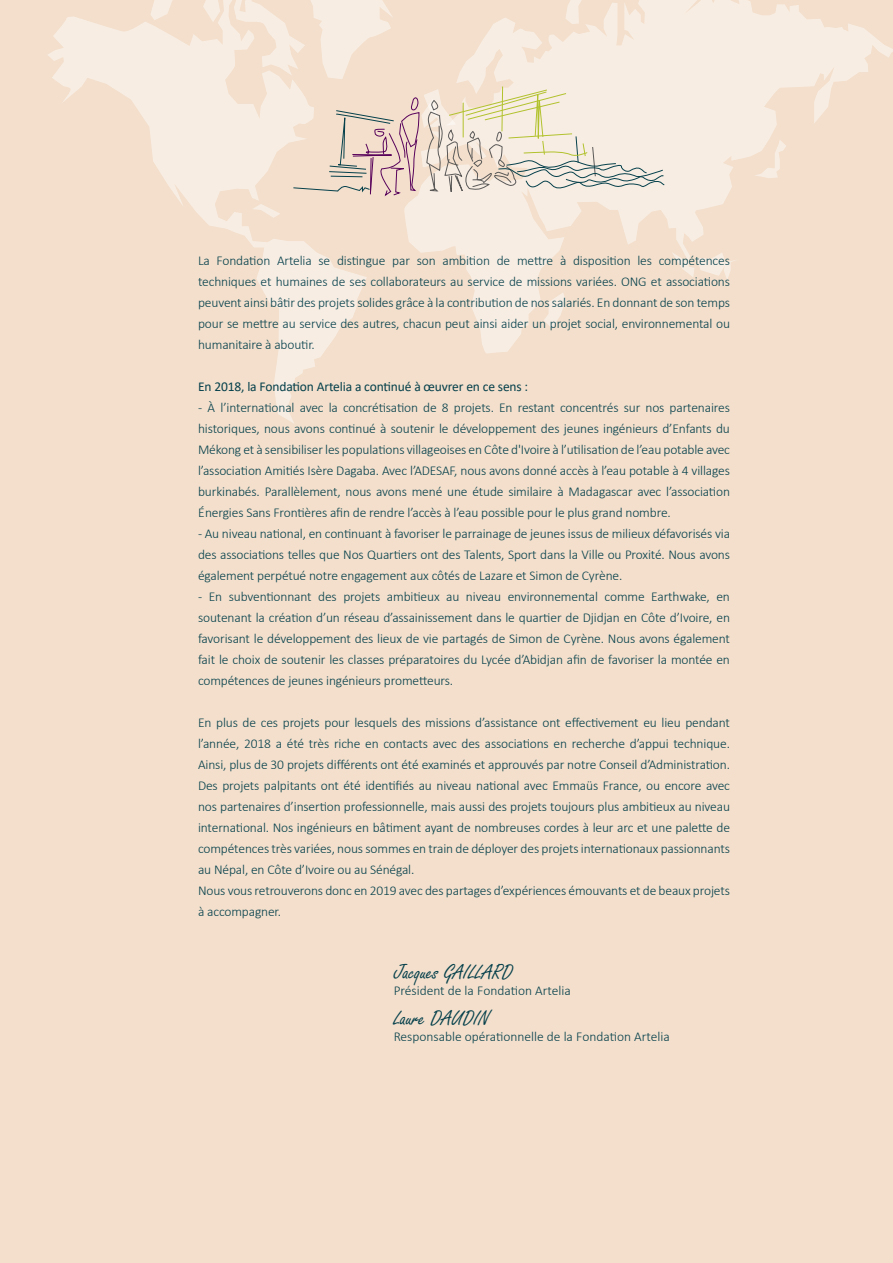
<style>
.page{position:relative;width:893px;height:1263px;background:#f3dfcc}
.page>*{position:absolute;margin:0;border:0;box-sizing:border-box;transform-origin:0 0}
.t1{font:22.5px "Freestyle Script";color:#05404b}
.t2{font:300 13.5px/21px "Calibri";letter-spacing:-.01em;color:#05404b;text-align:justify}
.t3{font:13.5px "Calibri";letter-spacing:-.01em;color:#05404b}
</style>
<div class="page">
<svg style="left:48px;top:0;width:319px;height:423px"></svg>
<svg style="left:150px;top:0;width:27px;height:20px"></svg>
<svg style="left:405px;top:0;width:488px;height:353px"></svg>
<svg style="left:544px;top:292px;width:22px;height:36px"></svg>
<svg style="left:696px;top:252px;width:43px;height:28px"></svg>
<svg style="left:754px;top:140px;width:32px;height:38px"></svg>
<svg style="left:234px;top:0;width:431px;height:218px"></svg>
<p class="t2" style="left:198px;top:250px;width:533px">La Fondation Artelia se distingue par son ambition de mettre à disposition les compétences techniques et humaines de ses collaborateurs au service de missions variées. ONG et associations peuvent ainsi bâtir des projets solides grâce à la contribution de nos salariés. En donnant de son temps pour se mettre au service des autres, chacun peut ainsi aider un projet social, environnemental ou humanitaire à aboutir.</p>
<p class="t3" style="left:198px;top:377px;width:332px">En 2018, la Fondation Artelia a continué à œuvrer en ce sens :</p>
<p class="t2" style="left:198px;top:397px;width:533px">- À l’international avec la concrétisation de 8 projets. En restant concentrés sur nos partenaires historiques, nous avons continué à soutenir le développement des jeunes ingénieurs d’Enfants du Mékong et à sensibiliser les populations villageoises en Côte d'Ivoire à l’utilisation de l’eau potable avec l’association Amitiés Isère Dagaba. Avec l’ADESAF, nous avons donné accès à l’eau potable à 4 villages burkinabés. Parallèlement, nous avons mené une étude similaire à Madagascar avec l’association Énergies Sans Frontières afin de rendre l’accès à l’eau possible pour le plus grand nombre.</p>
<p class="t2" style="left:198px;top:523px;width:533px">- Au niveau national, en continuant à favoriser le parrainage de jeunes issus de milieux défavorisés via des associations telles que Nos Quartiers ont des Talents, Sport dans la Ville ou Proxité. Nous avons également perpétué notre engagement aux côtés de Lazare et Simon de Cyrène.</p>
<p class="t2" style="left:198px;top:586px;width:533px">- En subventionnant des projets ambitieux au niveau environnemental comme Earthwake, en soutenant la création d’un réseau d’assainissement dans le quartier de Djidjan en Côte d’Ivoire, en favorisant le développement des lieux de vie partagés de Simon de Cyrène. Nous avons également fait le choix de soutenir les classes préparatoires du Lycée d’Abidjan afin de favoriser la montée en compétences de jeunes ingénieurs prometteurs.</p>
<p class="t2" style="left:198px;top:712px;width:533px">En plus de ces projets pour lesquels des missions d’assistance ont effectivement eu lieu pendant l’année, 2018 a été très riche en contacts avec des associations en recherche d’appui technique.<br>Ainsi, plus de 30 projets différents ont été examinés et approuvés par notre Conseil d’Administration.<br>Des projets palpitants ont été identifiés au niveau national avec Emmaüs France, ou encore avec nos partenaires d’insertion professionnelle, mais aussi des projets toujours plus ambitieux au niveau international. Nos ingénieurs en bâtiment ayant de nombreuses cordes à leur arc et une palette de compétences très variées, nous sommes en train de déployer des projets internationaux passionnants au Népal, en Côte d’Ivoire ou au Sénégal.</p>
<p class="t2" style="left:198px;top:880px;width:533px">Nous vous retrouverons donc en 2019 avec des partages d’expériences émouvants et de beaux projets à accompagner.</p>
<p class="t1" style="left:394px;top:959px;width:120px">Jacques GAILLARD</p>
<p class="t2" style="left:394px;top:980px;width:179px">Président de la Fondation Artelia</p>
<p class="t1" style="left:394px;top:1005px;width:98px">Laure DAUDIN</p>
<p class="t2" style="left:394px;top:1026px;width:278px">Responsable opérationnelle de la Fondation Artelia</p>
</div>
